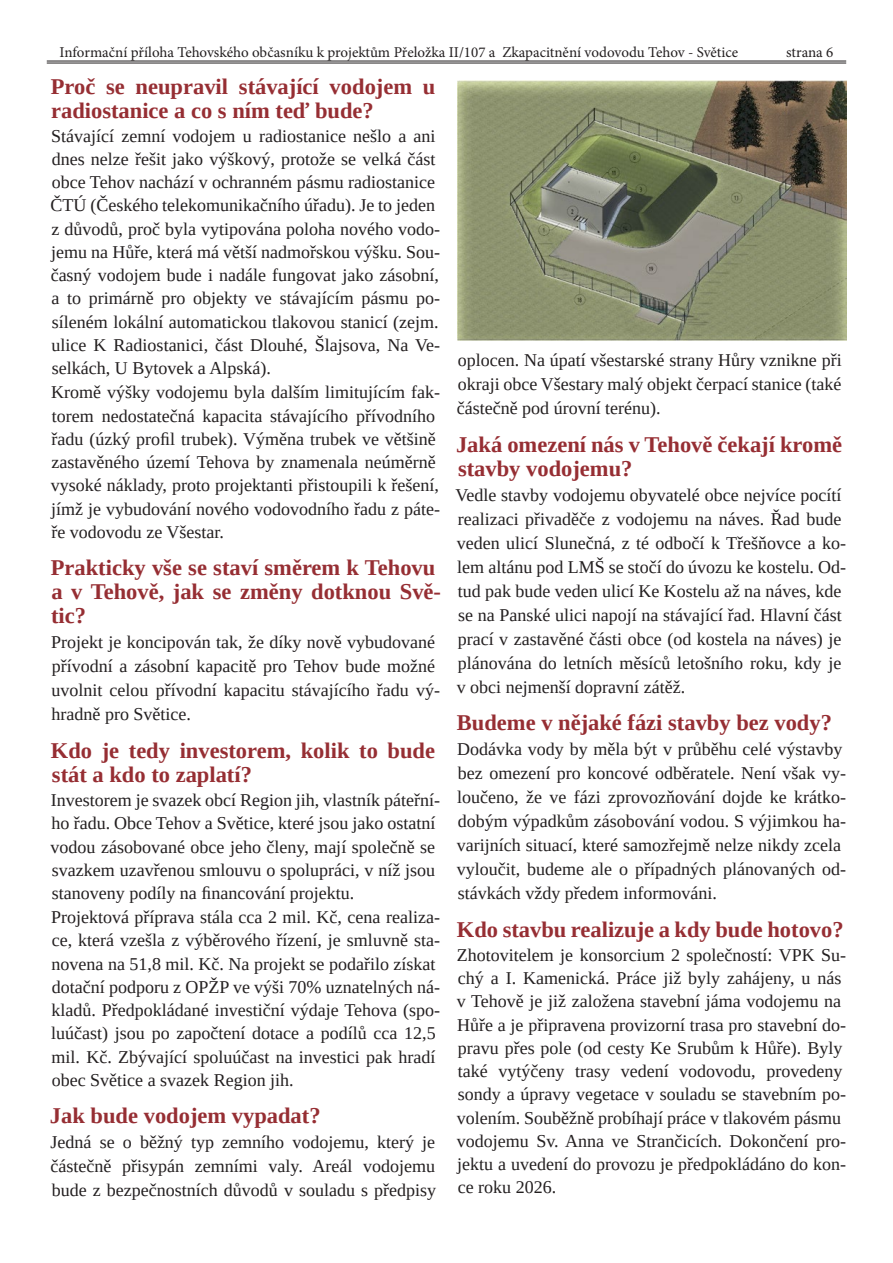
<style>
.page{position:relative;width:893px;height:1263px;background:#fff}
.page>*{position:absolute;margin:0;border:0;box-sizing:border-box;transform-origin:0 0}
.t1{font:700 22.5px/24px "Liberation Serif";color:#962e33}
.t2{font:18px/23.2px "Liberation Serif";color:#231f20}
.t3{font:15px "Minion Pro";letter-spacing:-.005em;color:#231f20}
</style>
<div class="page">
<hr style="left:47px;top:61px;width:799px;height:1px;background:#231f20">
<hr style="left:47px;top:63px;width:799px;height:1px;background:#231f20">
<img style="left:457px;top:80px;width:389px;height:261px">
<p class="t3" style="left:60px;top:42px;width:680px">Informační příloha Tehovského občasníku k projektům Přeložka II/107 a Zkapacitnění vodovodu Tehov - Světice</p>
<p class="t3" style="left:786px;top:42px;width:49px">strana 6</p>
<p class="t1" style="left:51px;top:74px;width:386px">Proč se neupravil stávající vodojem u radiostanice a co s ním teď bude?</p>
<p class="t2" style="left:51px;top:124px;width:391px">Stávající zemní vodojem u radiostanice nešlo a ani dnes nelze řešit jako výškový, protože se velká část obce Tehov nachází v ochranném pásmu radiostanice ČTÚ (Českého telekomunikačního úřadu). Je to jeden z důvodů, proč byla vytipována poloha nového vodo&shy;jemu na Hůře, která má větší nadmořskou výšku. Sou&shy;časný vodojem bude i nadále fungovat jako zásobní, a to primárně pro objekty ve stávajícím pásmu po&shy;síleném lokální automatickou tlakovou stanicí (zejm. ulice K Radiostanici, část Dlouhé, Šlajsova, Na Ve&shy;selkách, U Bytovek a Alpská).<br>Kromě výšky vodojemu byla dalším limitujícím fak&shy;torem nedostatečná kapacita stávajícího přívodního řadu (úzký profil trubek). Výměna trubek ve většině zastavěného území Tehova by znamenala neúměrně vysoké náklady, proto projektanti přistoupili k řešení, jímž je vybudování nového vodovodního řadu z páte&shy;ře vodovodu ze Všestar.</p>
<p class="t1" style="left:51px;top:555px;width:392px">Prakticky vše se staví směrem k Tehovu a v Tehově, jak se změny dotknou Svě&shy;tic?</p>
<p class="t2" style="left:51px;top:630px;width:390px;line-height:24px">Projekt je koncipován tak, že díky nově vybudované přívodní a zásobní kapacitě pro Tehov bude možné uvolnit celou přívodní kapacitu stávajícího řadu vý&shy;hradně pro Světice.</p>
<p class="t1" style="left:51px;top:738px;width:386px">Kdo je tedy investorem, kolik to bude stát a kdo to zaplatí?</p>
<p class="t2" style="left:51px;top:788px;width:391px">Investorem je svazek obcí Region jih, vlastník páteřní&shy;ho řadu. Obce Tehov a Světice, které jsou jako ostatní vodou zásobované obce jeho členy, mají společně se svazkem uzavřenou smlouvu o spolupráci, v níž jsou stanoveny podíly na financování projektu.<br>Projektová příprava stála cca 2 mil. Kč, cena realiza&shy;ce, která vzešla z výběrového řízení, je smluvně sta&shy;novena na 51,8 mil. Kč. Na projekt se podařilo získat dotační podporu z OPŽP ve výši 70% uznatelných ná&shy;kladů. Předpokládané investiční výdaje Tehova (spo&shy;luúčast) jsou po započtení dotace a podílů cca 12,5 mil. Kč. Zbývající spoluúčast na investici pak hradí obec Světice a svazek Region jih.</p>
<p class="t1" style="left:50px;top:1103px;width:272px">Jak bude vodojem vypadat?</p>
<p class="t2" style="left:51px;top:1130px;width:387px;line-height:24px;text-align:justify">Jedná se o běžný typ zemního vodojemu, který je částečně přisypán zemními valy. Areál vodojemu bude z bezpečnostních důvodů v souladu s předpisy</p>
<p class="t2" style="left:457px;top:348px;width:386px;line-height:24px;text-align:justify">oplocen. Na úpatí všestarské strany Hůry vznikne při okraji obce Všestary malý objekt čerpací stanice (také částečně pod úrovní terénu).</p>
<p class="t1" style="left:456px;top:432px;width:388px">Jaká omezení nás v Tehově čekají kromě stavby vodojemu?</p>
<p class="t2" style="left:455px;top:482px;width:392px;line-height:24px">Vedle stavby vodojemu obyvatelé obce nejvíce pocítí realizaci přivaděče z vodojemu na náves. Řad bude veden ulicí Slunečná, z té odbočí k Třešňovce a ko&shy;lem altánu pod LMŠ se stočí do úvozu ke kostelu. Od&shy;tud pak bude veden ulicí Ke Kostelu až na náves, kde se na Panské ulici napojí na stávající řad. Hlavní část prací v zastavěné části obce (od kostela na náves) je plánována do letních měsíců letošního roku, kdy je v obci nejmenší dopravní zátěž.</p>
<p class="t1" style="left:457px;top:710px;width:376px">Budeme v nějaké fázi stavby bez vody?</p>
<p class="t2" style="left:457px;top:737px;width:391px;line-height:24px">Dodávka vody by měla být v průběhu celé výstavby bez omezení pro koncové odběratele. Není však vy&shy;loučeno, že ve fázi zprovozňování dojde ke krátko&shy;dobým výpadkům zásobování vodou. S výjimkou ha&shy;varijních situací, které samozřejmě nelze nikdy zcela vyloučit, budeme ale o případných plánovaných od&shy;stávkách vždy předem informováni.</p>
<p class="t1" style="left:457px;top:917px;width:388px">Kdo stavbu realizuje a kdy bude hotovo?</p>
<p class="t2" style="left:457px;top:943px;width:391px">Zhotovitelem je konsorcium 2 společností: VPK Su&shy;chý a I. Kamenická. Práce již byly zahájeny, u nás v Tehově je již založena stavební jáma vodojemu na Hůře a je připravena provizorní trasa pro stavební do&shy;pravu přes pole (od cesty Ke Srubům k Hůře). Byly také vytýčeny trasy vedení vodovodu, provedeny sondy a úpravy vegetace v souladu se stavebním po&shy;volením. Souběžně probíhají práce v tlakovém pásmu vodojemu Sv. Anna ve Strančicích. Dokončení pro&shy;jektu a uvedení do provozu je předpokládáno do kon&shy;ce roku 2026.</p>
</div>
